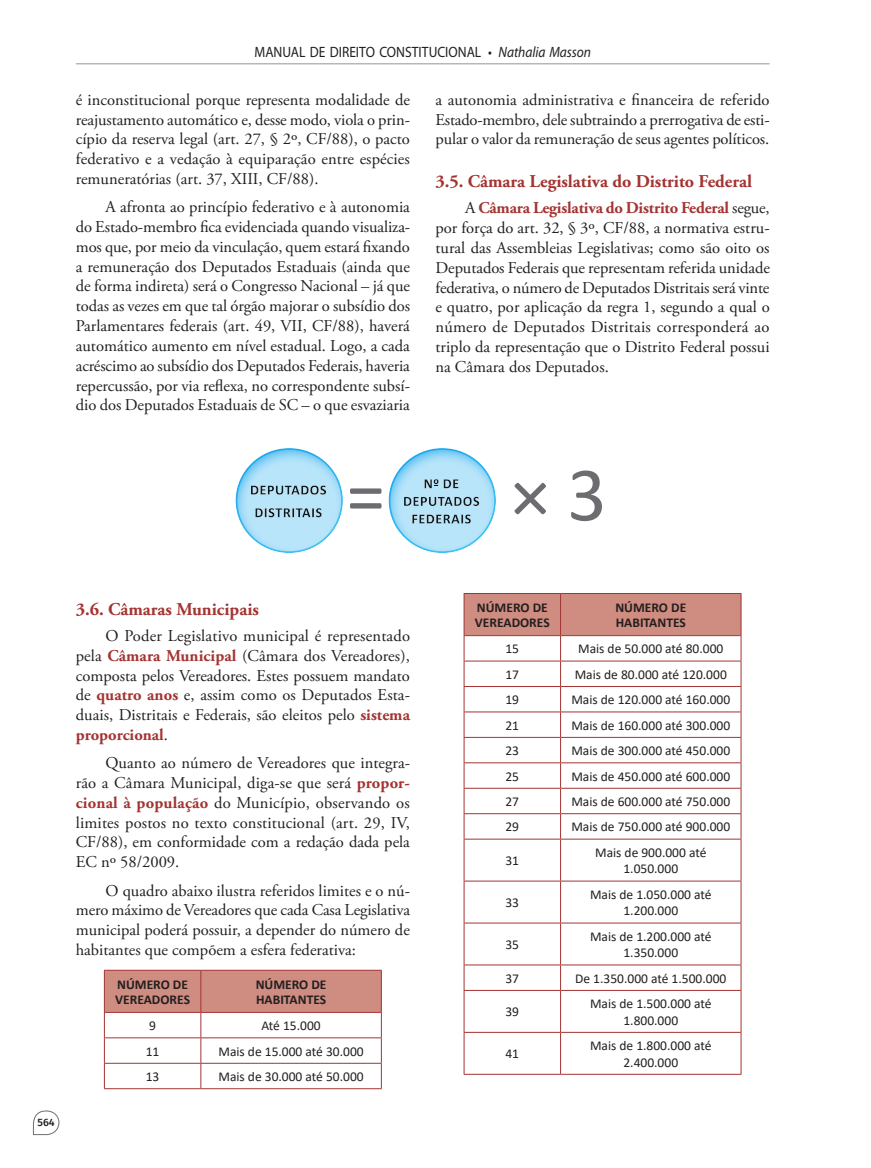
<style>
.page{position:relative;width:871px;height:1168px;background:#fff}
.page>*{position:absolute;margin:0;border:0;box-sizing:border-box;transform-origin:0 0}
.t1{font:77.7px "Calibri";color:#6c6d70}
.T2{font:700 18px "Adobe Garamond Pro";color:#a33432}
.t2{font:16.5px/19.8px "Adobe Garamond Pro";color:#231f20;text-align:justify}
.t3{font:15px "Myriad Pro";color:#231f20;scale:.9 1}
.t4{font:13.5px/16.5px "Calibri";color:#231f20;text-align:center}
.Table_title{font:700 13.5px/15px "Calibri";color:#231f20}
.t5{font:500 10.65px "Fira Sans";color:#231f20}
.s1{font-style:italic}
.s2{font-weight:700;color:#a33432}
</style>
<div class="page">
<svg style="left:33px;top:1110px;width:26px;height:25px"></svg>
<hr style="left:76px;top:64px;width:693px;height:1px;background:#939598">
<div style="left:234px;top:447px;width:113px;height:109px;background:#00aeef;opacity:.65"></div>
<div style="left:387px;top:447px;width:111px;height:109px;background:#00aeef;opacity:.65"></div>
<hr style="left:104px;top:1088px;width:97px;height:1px;background:#a33432">
<hr style="left:201px;top:1088px;width:180px;height:1px;background:#a33432">
<svg style="left:104px;top:971px;width:278px;height:117px"></svg>
<hr style="left:104px;top:970px;width:97px;height:1px;background:#a33432">
<hr style="left:104px;top:970px;width:1px;height:42px;background:#a33432">
<hr style="left:201px;top:970px;width:180px;height:1px;background:#a33432">
<hr style="left:381px;top:970px;width:1px;height:42px;background:#a33432">
<hr style="left:104px;top:1012px;width:97px;height:1px;background:#a33432">
<hr style="left:201px;top:1012px;width:180px;height:1px;background:#a33432">
<svg style="left:464px;top:840px;width:276px;height:234px"></svg>
<hr style="left:463px;top:839px;width:97px;height:1px;background:#a33432">
<hr style="left:560px;top:839px;width:181px;height:1px;background:#a33432">
<hr style="left:560px;top:839px;width:1px;height:41px;background:#a33432">
<hr style="left:463px;top:880px;width:97px;height:1px;background:#a33432">
<hr style="left:560px;top:880px;width:181px;height:1px;background:#a33432">
<hr style="left:560px;top:881px;width:1px;height:41px;background:#a33432">
<hr style="left:463px;top:922px;width:97px;height:1px;background:#a33432">
<hr style="left:560px;top:922px;width:181px;height:1px;background:#a33432">
<hr style="left:560px;top:923px;width:1px;height:41px;background:#a33432">
<hr style="left:463px;top:964px;width:97px;height:1px;background:#a33432">
<hr style="left:560px;top:964px;width:181px;height:1px;background:#a33432">
<svg style="left:560px;top:965px;width:1px;height:25px"></svg>
<hr style="left:463px;top:990px;width:97px;height:1px;background:#a33432">
<hr style="left:560px;top:990px;width:181px;height:1px;background:#a33432">
<hr style="left:560px;top:991px;width:1px;height:41px;background:#a33432">
<hr style="left:463px;top:1032px;width:97px;height:1px;background:#a33432">
<hr style="left:560px;top:1032px;width:181px;height:1px;background:#a33432">
<hr style="left:560px;top:1032px;width:1px;height:42px;background:#a33432">
<hr style="left:463px;top:1074px;width:97px;height:1px;background:#a33432">
<hr style="left:560px;top:1074px;width:181px;height:1px;background:#a33432">
<svg style="left:463px;top:594px;width:278px;height:245px"></svg>
<hr style="left:463px;top:839px;width:1px;height:41px;background:#a33432">
<hr style="left:740px;top:839px;width:1px;height:41px;background:#a33432">
<hr style="left:463px;top:881px;width:1px;height:41px;background:#a33432">
<hr style="left:740px;top:881px;width:1px;height:41px;background:#a33432">
<hr style="left:463px;top:923px;width:1px;height:41px;background:#a33432">
<hr style="left:740px;top:923px;width:1px;height:41px;background:#a33432">
<svg style="left:463px;top:965px;width:1px;height:25px"></svg>
<svg style="left:740px;top:965px;width:1px;height:25px"></svg>
<hr style="left:463px;top:991px;width:1px;height:41px;background:#a33432">
<hr style="left:740px;top:991px;width:1px;height:41px;background:#a33432">
<hr style="left:463px;top:1032px;width:1px;height:42px;background:#a33432">
<hr style="left:740px;top:1032px;width:1px;height:42px;background:#a33432">
<hr style="left:463px;top:593px;width:97px;height:1px;background:#a33432">
<hr style="left:463px;top:594px;width:1px;height:41px;background:#a33432">
<hr style="left:560px;top:593px;width:181px;height:1px;background:#a33432">
<hr style="left:740px;top:594px;width:1px;height:41px;background:#a33432">
<hr style="left:463px;top:635px;width:97px;height:1px;background:#a33432">
<hr style="left:560px;top:635px;width:181px;height:1px;background:#a33432">
<p class="t3" style="left:254px;top:44px;width:375px">MANUAL DE DIREITO CONSTITUCIONAL • <span class="s1">Nathalia Masson</span></p>
<p class="t2" style="left:76px;top:90px;width:335px">é inconstitucional porque representa modalidade de reajustamento automático e, desse modo, viola o prin&shy;cípio da reserva legal (art. 27, § 2º, CF/88), o pacto federativo e a vedação à equiparação entre espécies remuneratórias (art. 37, XIII, CF/88).</p>
<p class="t2" style="left:76px;top:198px;width:335px;text-indent:30px">A afronta ao princípio federativo e à autonomia do Estado-membro fica evidenciada quando visualiza&shy;mos que, por meio da vinculação, quem estará fixando a remuneração dos Deputados Estaduais (ainda que de forma indireta) será o Congresso Nacional – já que todas as vezes em que tal órgão majorar o subsídio dos Parlamentares federais (art. 49, VII, CF/88), haverá automático aumento em nível estadual. Logo, a cada acréscimo ao subsídio dos Deputados Federais, haveria repercussão, por via reflexa, no correspondente subsí&shy;dio dos Deputados Estaduais de SC – o que esvaziaria</p>
<p class="t2" style="left:435px;top:90px;width:335px">a autonomia administrativa e financeira de referido Estado-membro, dele subtraindo a prerrogativa de esti&shy;pular o valor da remuneração de seus agentes políticos.</p>
<p class="T2" style="left:435px;top:171px;width:318px">3.5. Câmara Legislativa do Distrito Federal</p>
<p class="t2" style="left:435px;top:199px;width:336px;text-indent:30px">A <span class="s2">Câmara Legislativa do Distrito Federal</span> segue, por força do art. 32, § 3º, CF/88, a normativa estru&shy;tural das Assembleias Legislativas; como são oito os Deputados Federais que representam referida unidade federativa, o número de Deputados Distritais será vinte e quatro, por aplicação da regra 1, segundo a qual o número de Deputados Distritais corresponderá ao triplo da representação que o Distrito Federal possui na Câmara dos Deputados.</p>
<p class="t1" style="left:346px;top:445px;width:40px">=</p>
<p class="t1" style="left:510px;top:445px;width:97px">×3</p>
<p class="t5" style="left:38px;top:1114px;width:19px">564</p>
<p class="T2" style="left:76px;top:598px;width:184px">3.6. Câmaras Municipais</p>
<p class="t2" style="left:76px;top:626px;width:335px;text-indent:30px">O Poder Legislativo municipal é representado pela <span class="s2">Câmara Municipal</span> (Câmara dos Vereadores), composta pelos Vereadores. Estes possuem mandato de <span class="s2">quatro anos</span> e, assim como os Deputados Esta&shy;duais, Distritais e Federais, são eleitos pelo <span class="s2">sistema proporcional</span>.</p>
<p class="t2" style="left:76px;top:753px;width:335px;text-indent:30px">Quanto ao número de Vereadores que integra&shy;rão a Câmara Municipal, diga-se que será <span class="s2">propor&shy;cional à população</span> do Município, observando os limites postos no texto constitucional (art. 29, IV, CF/88), em conformidade com a redação dada pela EC nº 58/2009.</p>
<p class="t2" style="left:76px;top:881px;width:335px;text-indent:30px">O quadro abaixo ilustra referidos limites e o nú&shy;mero máximo de Vereadores que cada Casa Legislativa municipal poderá possuir, a depender do número de habitantes que compõem a esfera federativa:</p>
<p class="Table_title" style="left:115px;top:976px;width:76px">NÚMERO DE<br>VEREADORES</p>
<p class="Table_title" style="left:255px;top:976px;width:72px">NÚMERO DE<br>HABITANTES</p>
<p class="t4" style="left:149px;top:1017px;width:8px">9</p>
<p class="t4" style="left:261px;top:1017px;width:61px">Até 15.000</p>
<p class="t4" style="left:146px;top:1042px;width:15px">11</p>
<p class="t4" style="left:218px;top:1042px;width:147px">Mais de 15.000 até 30.000</p>
<p class="t4" style="left:146px;top:1068px;width:15px">13</p>
<p class="t4" style="left:218px;top:1068px;width:147px">Mais de 30.000 até 50.000</p>
<p class="Table_title" style="left:474px;top:600px;width:76px">NÚMERO DE<br>VEREADORES</p>
<p class="Table_title" style="left:615px;top:600px;width:72px">NÚMERO DE<br>HABITANTES</p>
<p class="t4" style="left:505px;top:640px;width:15px">15</p>
<p class="t4" style="left:578px;top:640px;width:147px">Mais de 50.000 até 80.000</p>
<p class="t4" style="left:505px;top:666px;width:15px">17</p>
<p class="t4" style="left:574px;top:666px;width:153px">Mais de 80.000 até 120.000</p>
<p class="t4" style="left:505px;top:691px;width:15px">19</p>
<p class="t4" style="left:571px;top:691px;width:160px">Mais de 120.000 até 160.000</p>
<p class="t4" style="left:505px;top:716px;width:15px">21</p>
<p class="t4" style="left:571px;top:716px;width:160px">Mais de 160.000 até 300.000</p>
<p class="t4" style="left:505px;top:742px;width:15px">23</p>
<p class="t4" style="left:571px;top:742px;width:160px">Mais de 300.000 até 450.000</p>
<p class="t4" style="left:505px;top:767px;width:15px">25</p>
<p class="t4" style="left:571px;top:767px;width:160px">Mais de 450.000 até 600.000</p>
<p class="t4" style="left:505px;top:793px;width:15px">27</p>
<p class="t4" style="left:571px;top:793px;width:160px">Mais de 600.000 até 750.000</p>
<p class="t4" style="left:505px;top:818px;width:15px">29</p>
<p class="t4" style="left:571px;top:818px;width:160px">Mais de 750.000 até 900.000</p>
<p class="t4" style="left:505px;top:852px;width:15px">31</p>
<p class="t4" style="left:594px;top:844px;width:113px">Mais de 900.000 até<br>1.050.000</p>
<p class="t4" style="left:505px;top:894px;width:15px">33</p>
<p class="t4" style="left:589px;top:886px;width:123px">Mais de 1.050.000 até<br>1.200.000</p>
<p class="t4" style="left:505px;top:936px;width:15px">35</p>
<p class="t4" style="left:589px;top:927px;width:123px">Mais de 1.200.000 até<br>1.350.000</p>
<p class="t4" style="left:505px;top:969px;width:15px">37</p>
<p class="t4" style="left:575px;top:969px;width:153px">De 1.350.000 até 1.500.000</p>
<p class="t4" style="left:505px;top:1003px;width:15px">39</p>
<p class="t4" style="left:589px;top:995px;width:123px">Mais de 1.500.000 até<br>1.800.000</p>
<p class="t4" style="left:505px;top:1045px;width:15px">41</p>
<p class="t4" style="left:589px;top:1037px;width:123px">Mais de 1.800.000 até<br>2.400.000</p>
</div>
